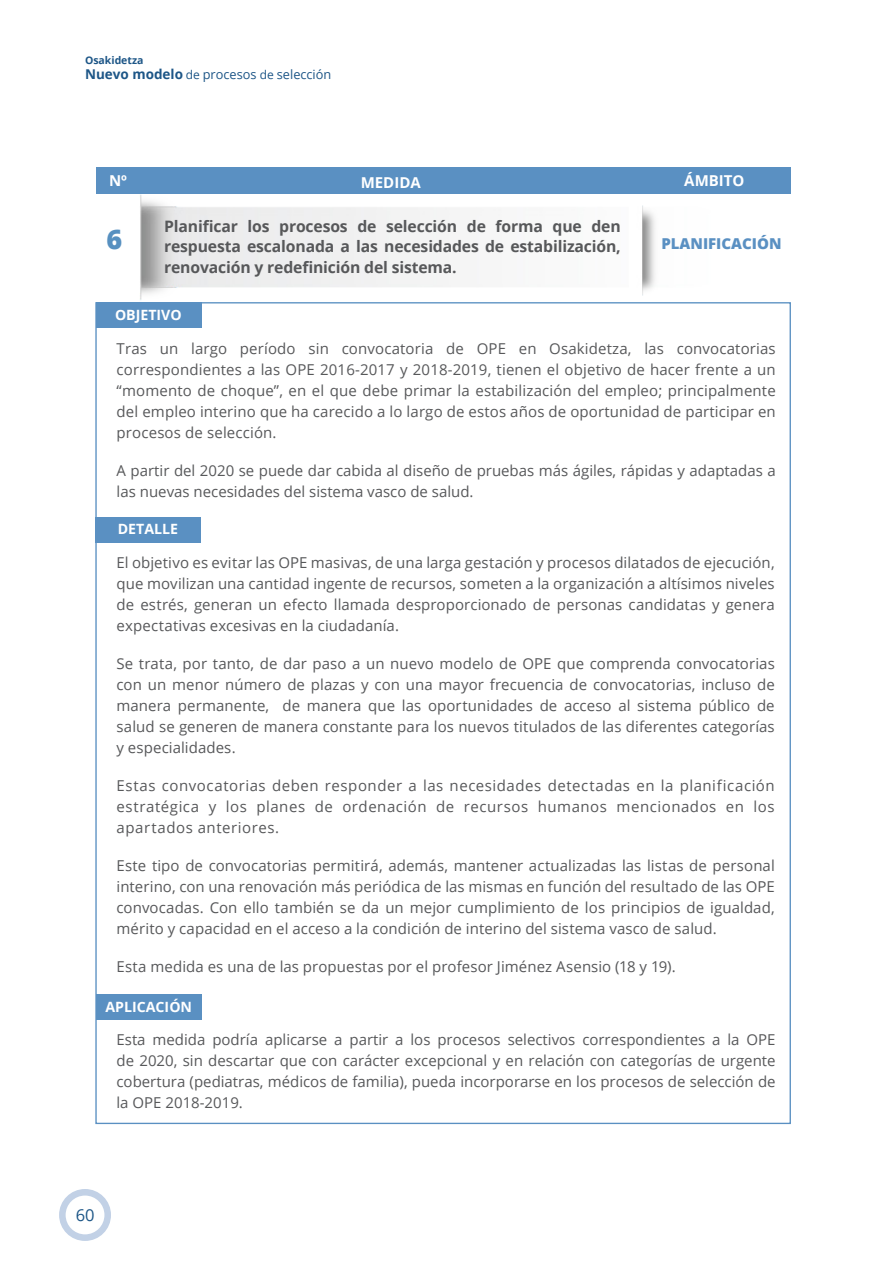
<style>
.page{position:relative;width:893px;height:1263px;background:#fff}
.page>*{position:absolute;margin:0;border:0;box-sizing:border-box;transform-origin:0 0}
.titulo_azul{font:800 27px "Open Sans";color:#5790c0}
.t1{font:16.5px "Open Sans";color:#1d5687}
.texto{font:700 15.75px/20.2px "Open Sans";letter-spacing:-.01em;color:#57585a;text-align:justify}
.texto-2{font:15px/21px "Open Sans";letter-spacing:.005em;color:#57585a;text-align:justify}
.texto-3{font:700 15px "Open Sans";color:#fff}
.texto-4{font:800 15px "Open Sans";color:#5a90c2}
.texto-5{font:700 14.1px "Open Sans";color:#fff}
.t2{font:12.75px "Open Sans";color:#1d5687}
.t3{font:700 10.5px "Open Sans";color:#1d5687}
.s1{font-weight:700;font-size:13.5px}
.s2{font-size:12px}
</style>
<div class="page">
<div style="left:59px;top:1189px;width:52px;height:52px;border:7px solid #c2d1e6;border-radius:50%"></div>
<img style="left:99px;top:193px;width:620px;height:107px">
<img style="left:630px;top:193px;width:48px;height:107px">
<div style="left:96px;top:303px;width:105px;height:25px;background:#5a90c2"></div>
<div style="left:96px;top:517px;width:105px;height:25px;background:#5a90c2"></div>
<div style="left:97px;top:994px;width:105px;height:26px;background:#5a90c2"></div>
<div style="left:96px;top:167px;width:695px;height:26px;background:#5a90c2"></div>
<p class="t3" style="left:85px;top:53px;width:60px">Osakidetza</p>
<p class="t2" style="left:85px;top:65px;width:248px"><span class="s1">Nuevo modelo</span> <span class="s2">de</span> procesos <span class="s2">de</span> selección</p>
<p class="texto-3" style="left:109px;top:170px;width:20px">Nº</p>
<p class="texto-3" style="left:361px;top:171px;width:62px">MEDIDA</p>
<p class="texto-3" style="left:684px;top:170px;width:62px">ÁMBITO</p>
<p class="titulo_azul" style="left:107px;top:218px;width:17px">6</p>
<p class="texto" style="left:164px;top:216px;width:458px">Planificar los procesos de selección de forma que den respuesta escalonada a las necesidades de estabilización, renovación y redefinición del sistema.</p>
<p class="texto-4" style="left:661px;top:232px;width:122px">PLANIFICACIÓN</p>
<p class="texto-5" style="left:115px;top:305px;width:68px">OBJETIVO</p>
<p class="texto-2" style="left:117px;top:337px;width:661px">Tras un largo período sin convocatoria de OPE en Osakidetza, las convocatorias correspondientes a las OPE 2016-2017 y 2018-2019, tienen el objetivo de hacer frente a un “momento de choque”, en el que debe primar la estabilización del empleo; principalmente del empleo interino que ha carecido a lo largo de estos años de oportunidad de participar en procesos de selección.</p>
<p class="texto-2" style="left:117px;top:460px;width:661px">A partir del 2020 se puede dar cabida al diseño de pruebas más ágiles, rápidas y adaptadas a las nuevas necesidades del sistema vasco de salud.</p>
<p class="texto-5" style="left:118px;top:519px;width:62px">DETALLE</p>
<p class="texto-2" style="left:117px;top:552px;width:660px">El objetivo es evitar las OPE masivas, de una larga gestación y procesos dilatados de ejecución, que movilizan una cantidad ingente de recursos, someten a la organización a altísimos niveles de estrés, generan un efecto llamada desproporcionado de personas candidatas y genera expectativas excesivas en la ciudadanía.</p>
<p class="texto-2" style="left:117px;top:653px;width:660px">Se trata, por tanto, de dar paso a un nuevo modelo de OPE que comprenda convocatorias con un menor número de plazas y con una mayor frecuencia de convocatorias, incluso de manera permanente, de manera que las oportunidades de acceso al sistema público de salud se generen de manera constante para los nuevos titulados de las diferentes categorías y especialidades.</p>
<p class="texto-2" style="left:117px;top:775px;width:660px">Estas convocatorias deben responder a las necesidades detectadas en la planificación estratégica y los planes de ordenación de recursos humanos mencionados en los apartados anteriores.</p>
<p class="texto-2" style="left:117px;top:855px;width:660px">Este tipo de convocatorias permitirá, además, mantener actualizadas las listas de personal interino, con una renovación más periódica de las mismas en función del resultado de las OPE convocadas. Con ello también se da un mejor cumplimiento de los principios de igualdad, mérito y capacidad en el acceso a la condición de interino del sistema vasco de salud.</p>
<p class="texto-2" style="left:117px;top:956px;width:561px">Esta medida es una de las propuestas por el profesor Jiménez Asensio (18 y 19).</p>
<p class="texto-5" style="left:106px;top:997px;width:88px">APLICACIÓN</p>
<p class="texto-2" style="left:117px;top:1029px;width:661px">Esta medida podría aplicarse a partir a los procesos selectivos correspondientes a la OPE de 2020, sin descartar que con carácter excepcional y en relación con categorías de urgente cobertura (pediatras, médicos de familia), pueda incorporarse en los procesos de selección de la OPE 2018-2019.</p>
<p class="t1" style="left:76px;top:1203px;width:20px">60</p>
</div>
